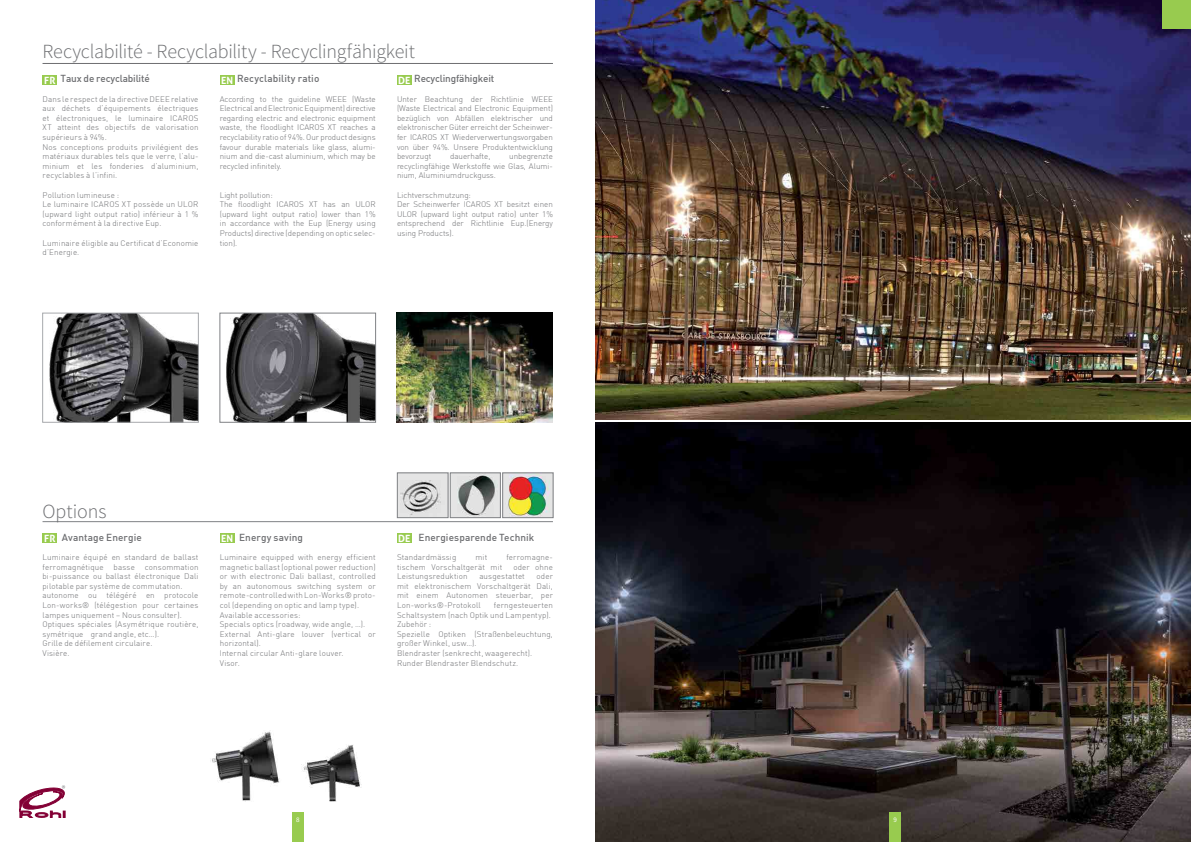
<style>
.page{position:relative;width:1191px;height:842px;background:#fff}
.page>*{position:absolute;margin:0;border:0;box-sizing:border-box;transform-origin:0 0}
.t1{font:300 20px "Source Sans Pro";letter-spacing:-.01em;color:#6d6e71}
.t2{font:500 10px "DIN";letter-spacing:.005em;color:#6d6e71}
.t3{font:500 10px "DIN";letter-spacing:-.015em;color:#6d6e71}
.t4{font:700 10px "Aller";color:#fff}
.t5{font:300 8px/9.6px "DIN";letter-spacing:.015em;color:#6d6e71}
.t6{font:7px "Source Sans Pro";color:#fff}
</style>
<div class="page">
<img style="left:595px;top:0;width:596px;height:420px">
<img style="left:595px;top:422px;width:596px;height:420px">
<div style="left:1162px;top:0;width:29px;height:28px;background:#98cb4f"></div>
<div style="left:889px;top:812px;width:11px;height:30px;background:#98cb4f"></div>
<div style="left:292px;top:812px;width:11px;height:30px;background:#98cb4f"></div>
<img style="left:301px;top:745px;width:61px;height:57px">
<img style="left:210px;top:730px;width:70px;height:72px">
<img style="left:399px;top:475px;width:47px;height:41px">
<div style="left:397px;top:473px;width:51px;height:45px;border:1px solid #808285"></div>
<img style="left:452px;top:475px;width:46px;height:41px">
<div style="left:450px;top:473px;width:50px;height:45px;border:1px solid #808285"></div>
<img style="left:504px;top:475px;width:47px;height:41px">
<div style="left:502px;top:473px;width:51px;height:45px;border:1px solid #808285"></div>
<img style="left:226px;top:315px;width:148px;height:105px">
<div style="left:220px;top:313px;width:156px;height:109px;border:1px solid #808285"></div>
<img style="left:49px;top:315px;width:147px;height:105px">
<div style="left:43px;top:313px;width:155px;height:109px;border:1px solid #a7a9ac"></div>
<img style="left:397px;top:313px;width:156px;height:109px">
<hr style="left:43px;top:521px;width:510px;height:1px;background:#808285">
<div style="left:43px;top:534px;width:14px;height:9px;background:#98cb4f"></div>
<div style="left:220px;top:534px;width:14px;height:9px;background:#98cb4f"></div>
<div style="left:397px;top:534px;width:15px;height:9px;background:#98cb4f"></div>
<div style="left:43px;top:75px;width:14px;height:10px;background:#98cb4f"></div>
<div style="left:220px;top:75px;width:14px;height:10px;background:#98cb4f"></div>
<div style="left:397px;top:75px;width:15px;height:10px;background:#98cb4f"></div>
<svg style="left:20px;top:785px;width:45px;height:33px"></svg>
<hr style="left:43px;top:63px;width:510px;height:1px;background:#6d6e71">
<h1 class="t1" style="left:43px;top:39px;width:374px">Recyclabilité - Recyclability - Recyclingfähigkeit</h1>
<p class="t3" style="left:61px;top:72px;width:91px">Taux de recyclabilité</p>
<p class="t5" style="left:43px;top:94px;width:157px">Dans le respect de la directive DEEE relative aux déchets d’équipements électriques et électroniques, le luminaire ICAROS XT atteint des objectifs de valorisation supérieurs à 94%.<br>Nos conceptions produits privilégient des matériaux durables tels que le verre, l’alu&shy;minium et les fonderies d’aluminium, recyclables à l’infini.</p>
<p class="t5" style="left:43px;top:190px;width:157px">Pollution lumineuse :<br>Le luminaire ICAROS XT possède un ULOR (upward light output ratio) inférieur à 1 % conformément à la directive Eup.</p>
<p class="t5" style="left:43px;top:238px;width:157px">Luminaire éligible au Certificat d’Economie d’Energie.</p>
<p class="t4" style="left:221px;top:74px;width:13px">EN</p>
<p class="t3" style="left:414px;top:72px;width:81px">Recyclingfähigkeit</p>
<p class="t5" style="left:397px;top:94px;width:157px;text-align:justify">Unter Beachtung der Richtlinie WEEE (Waste Electrical and Electronic Equipment) bezüglich von Abfällen elektrischer und elektronischer Güter erreicht der Scheinwer&shy;fer ICAROS XT Wiederverwertungsvorgaben von über 94%. Unsere Produktentwicklung bevorzugt</p>
<p class="t4" style="left:44px;top:74px;width:13px">FR</p>
<p class="t2" style="left:237px;top:72px;width:84px">Recyclability ratio</p>
<p class="t5" style="left:220px;top:94px;width:157px;text-align:justify">According to the guideline WEEE (Waste Electrical and Electronic Equipment) directive regarding electric and electronic equipment waste, the floodlight ICAROS XT reaches a recyclability ratio of 94%. Our product designs favour durable materials like glass, alumi&shy;nium and die-cast aluminium, which may be recycled infinitely.</p>
<p class="t5" style="left:220px;top:190px;width:157px">Light pollution:<br>The floodlight ICAROS XT has an ULOR (upward light output ratio) lower than 1% in accordance with the Eup (Energy using<br>Products) directive (depending on optic selec&shy;tion).</p>
<p class="t4" style="left:398px;top:74px;width:14px">DE</p>
<p class="t5" style="left:397px;top:151px;width:157px;text-align:justify;text-indent:112px">unbegrenzte recyclingfähige Werkstoffe wie Glas, Alumi&shy;nium, Aluminiumdruckguss.</p>
<p class="t5" style="left:397px;top:190px;width:157px">Lichtverschmutzung:<br>Der Scheinwerfer ICAROS XT besitzt einen ULOR (upward light output ratio) unter 1% entsprechend der Richtlinie Eup.(Energy using Products).</p>
<p class="t5" style="left:450px;top:151px;width:42px">dauerhafte,</p>
<h1 class="t1" style="left:43px;top:499px;width:66px">Options</h1>
<p class="t2" style="left:62px;top:531px;width:81px">Avantage Energie</p>
<p class="t5" style="left:43px;top:552px;width:157px">Luminaire équipé en standard de ballast ferromagnétique basse consommation bi-puissance ou ballast électronique Dali pilotable par système de commutation. autonome ou télégéré en protocole Lon-works® (télégestion pour certaines lampes uniquement – Nous consulter).<br>Optiques spéciales (Asymétrique routière, symétrique grand angle, etc…).<br>Grille de défilement circulaire.<br>Visière.</p>
<p class="t4" style="left:44px;top:532px;width:13px">FR</p>
<p class="t2" style="left:239px;top:531px;width:65px">Energy saving</p>
<p class="t5" style="left:220px;top:552px;width:157px">Luminaire equipped with energy efficient magnetic ballast (optional power reduction) or with electronic Dali ballast, controlled by an autonomous switching system or remote-controlled with Lon-Works® proto&shy;col (depending on optic and lamp type).<br>Available accessories:<br>Specials optics (roadway, wide angle, …).<br>External Anti-glare louver (vertical or horizontal).<br>Internal circular Anti-glare louver.<br>Visor.</p>
<p class="t4" style="left:221px;top:532px;width:13px">EN</p>
<p class="t2" style="left:418px;top:531px;width:117px">Energiesparende Technik</p>
<p class="t5" style="left:397px;top:552px;width:61px">Standardmässig</p>
<p class="t5" style="left:475px;top:552px;width:13px">mit</p>
<p class="t5" style="left:506px;top:552px;width:48px">ferromagne-</p>
<p class="t5" style="left:397px;top:562px;width:107px">tischem Vorschaltgerät mit</p>
<p class="t5" style="left:513px;top:562px;width:41px">oder ohne</p>
<p class="t5" style="left:397px;top:571px;width:72px">Leistungsreduktion</p>
<p class="t5" style="left:479px;top:571px;width:47px">ausgestattet</p>
<p class="t4" style="left:398px;top:532px;width:14px">DE</p>
<p class="t5" style="left:397px;top:571px;width:157px;text-align:justify;text-indent:140px">oder mit elektronischem Vorschaltgerät Dali, mit einem Autonomen steuerbar, per Lon-works®-Protokoll</p>
<p class="t5" style="left:397px;top:600px;width:157px;text-indent:97px">ferngesteuerten<br>Schaltsystem (nach Optik und Lampentyp).<br>Zubehör :<br>Spezielle Optiken (Straßenbeleuchtung, großer Winkel, usw…).<br>Blendraster (senkrecht, waagerecht).<br>Runder Blendraster Blendschutz.</p>
<p class="t6" style="left:296px;top:815px;width:5px">8</p>
<p class="t6" style="left:893px;top:815px;width:5px">9</p>
</div>
